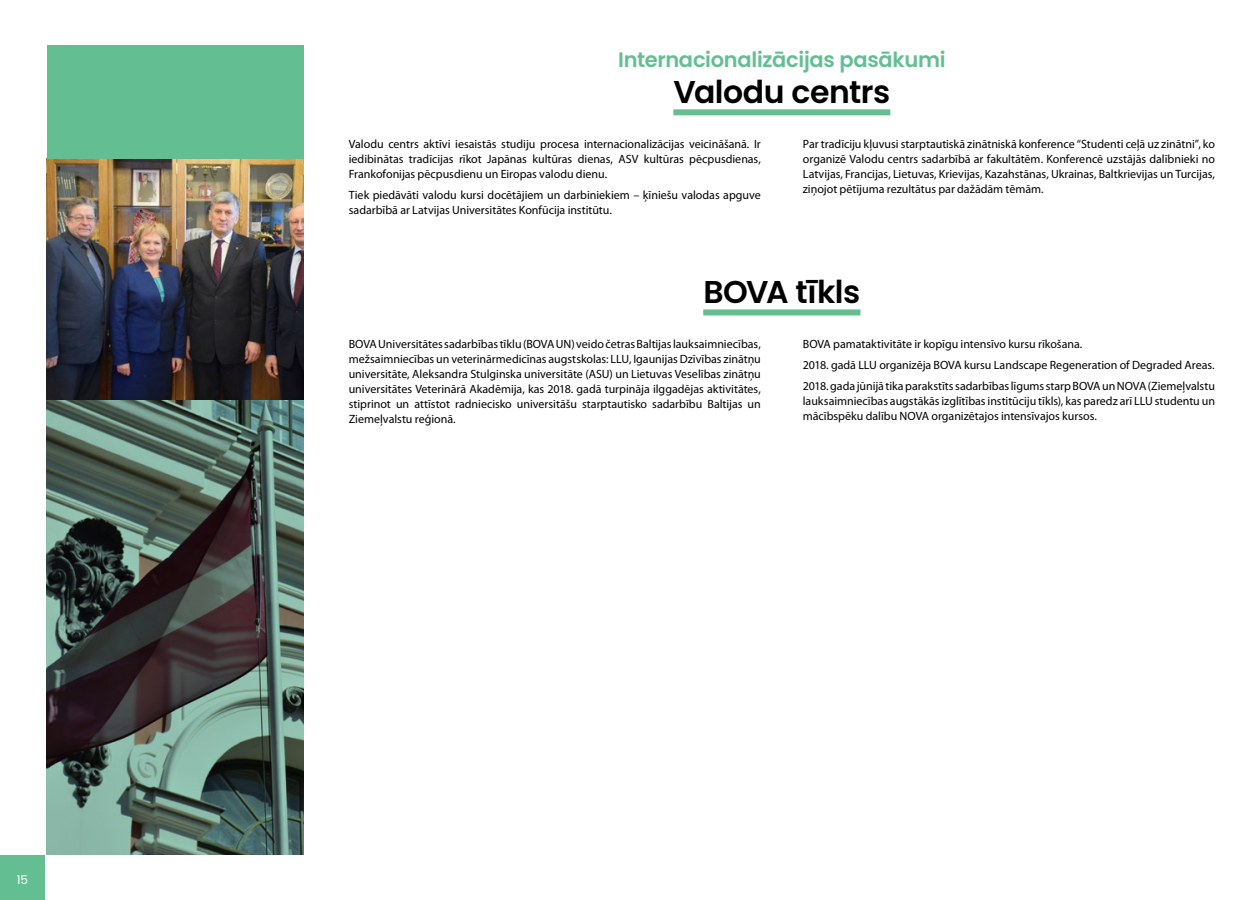
<style>
.page{position:relative;width:1260px;height:900px;background:#fff}
.page>*{position:absolute;margin:0;border:0;box-sizing:border-box;transform-origin:0 0}
.t1{font:600 31.5px "Poppins";letter-spacing:-.015em;color:#000}
.t2{font:600 21px "Poppins";letter-spacing:-.015em;color:#63bf91}
.t3{font:12px/15px "Myriad Pro";letter-spacing:-.005em;color:#000;text-align:justify}
.t4{font:12px "Poppins";color:#fff}
</style>
<div class="page">
<div style="left:0;top:855px;width:45px;height:45px;background:#63bf91"></div>
<img style="left:47px;top:158px;width:257px;height:242px">
<div style="left:673px;top:109px;width:217px;height:6px;background:#63bf91"></div>
<div style="left:703px;top:309px;width:157px;height:6px;background:#63bf91"></div>
<svg style="left:46px;top:400px;width:258px;height:455px;background:#4f615a"></svg>
<div style="left:47px;top:45px;width:257px;height:113px;background:#63bf91"></div>
<p class="t4" style="left:17px;top:873px;width:13px">15</p>
<h2 class="t2" style="left:618px;top:48px;width:329px">Internacionalizācijas pasākumi</h2>
<h1 class="t1" style="left:674px;top:74px;width:218px">Valodu centrs</h1>
<p class="t3" style="left:349px;top:137px;width:414px">Valodu centrs aktīvi iesaistās studiju procesa internacionalizācijas veicināšanā. Ir iedibinātas tradīcijas rīkot Japānas kultūras dienas, ASV kultūras pēcpusdienas, Frankofonijas pēcpusdienu un Eiropas valodu dienu.</p>
<p class="t3" style="left:349px;top:188px;width:414px">Tiek piedāvāti valodu kursi docētājiem un darbiniekiem – ķīniešu valodas apguve sadarbībā ar Latvijas Universitātes Konfūcija institūtu.</p>
<p class="t3" style="left:803px;top:137px;width:414px">Par tradīciju kļuvusi starptautiskā zinātniskā konference “Studenti ceļā uz zinātni”, ko organizē Valodu centrs sadarbībā ar fakultātēm. Konferencē uzstājās dalībnieki no Latvijas, Francijas, Lietuvas, Krievijas, Kazahstānas, Ukrainas, Baltkrievijas un Turcijas, ziņojot pētījuma rezultātus par dažādām tēmām.</p>
<h1 class="t1" style="left:703px;top:274px;width:158px">BOVA tīkls</h1>
<p class="t3" style="left:349px;top:337px;width:414px">BOVA Universitātes sadarbības tīklu (BOVA UN) veido četras Baltijas lauksaimniecības, mežsaimniecības un veterinārmedicīnas augstskolas: LLU, Igaunijas Dzīvības zinātņu universitāte, Aleksandra Stulginska universitāte (ASU) un Lietuvas Veselības zinātņu universitātes Veterinārā Akadēmija, kas 2018. gadā turpināja ilggadējas aktivitātes, stiprinot un attīstot radniecisko universitāšu starptautisko sadarbību Baltijas un Ziemeļvalstu reģionā.</p>
<p class="t3" style="left:803px;top:334px;width:414px;line-height:21px;text-align:left">BOVA pamataktivitāte ir kopīgu intensīvo kursu rīkošana.<br>2018. gadā LLU organizēja BOVA kursu Landscape Regeneration of Degraded Areas.<br>2018. gada jūnijā tika parakstīts sadarbības līgums starp BOVA un NOVA (Ziemeļvalstu</p>
<p class="t3" style="left:803px;top:394px;width:414px">lauksaimniecības augstākās izglītības institūciju tīkls), kas paredz arī LLU studentu un mācībspēku dalību NOVA organizētajos intensīvajos kursos.</p>
</div>
